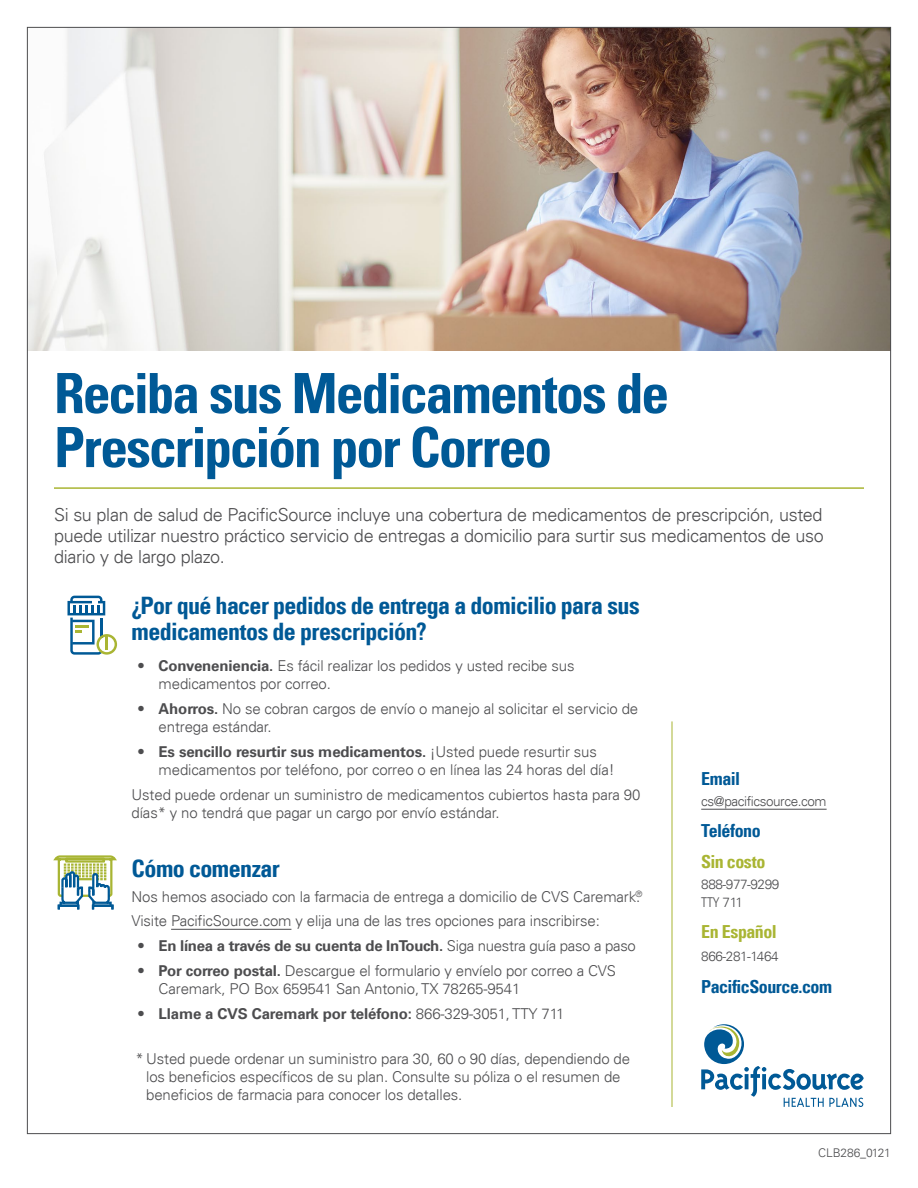
<style>
.page{position:relative;width:918px;height:1188px;background:#fff}
.page>*{position:absolute;margin:0;border:0;box-sizing:border-box;transform-origin:0 0}
.t1{font:700 condensed 55.5px/54px "Univers LT";letter-spacing:-.035em;color:#005996}
.Header_3{font:700 condensed 24px/25.5px "Univers LT";letter-spacing:-.025em;color:#005996}
.Introduction{font:300 18px/21px "Univers LT";letter-spacing:-.02em;color:#4d4d4f;text-align:justify}
.Contact_Info_-_Blue{font:700 condensed 18px "Univers LT";letter-spacing:-.03em;color:#005996}
.Contact_Info_-_Green{font:700 condensed 18px "Univers LT";letter-spacing:-.03em;color:#a9b533}
.Body___Bulleted_List{font:300 15px/18px "Univers LT";letter-spacing:-.01em;color:#4d4d4f}
.Body{font:300 15px/18px "Univers LT";letter-spacing:-.01em;color:#4d4d4f}
.t2{font:700 15px "Univers LT";letter-spacing:-.02em;color:#4d4d4f}
.Contact_Info_-_Green-2{font:300 13.5px "Univers LT";letter-spacing:-.03em;color:#4d4d4f}
.Contact_Info_-_Blue-2{font:300 13.5px "Univers LT";letter-spacing:-.03em;color:#4d4d4f}
.Contact_Info_-_Text{font:300 condensed 13.5px "Univers LT";color:#4d4d4f}
.Document_Code{font:300 12px "Univers LT";letter-spacing:-.01em;color:#4d4d4f}
.s1{font-weight:700}
.s2{font-weight:300}
.s3{font-stretch:normal}
</style>
<div class="page">
<hr style="left:672px;top:721px;width:1px;height:386px;background:#a9b533">
<svg style="left:701px;top:1024px;width:163px;height:83px"></svg>
<hr style="left:701px;top:809px;width:126px;height:1px;background:#4d4d4f">
<hr style="left:54px;top:487px;width:810px;height:2px;background:#a9b533">
<hr style="left:171px;top:929px;width:120px;height:1px;background:#4d4d4f">
<svg style="left:67px;top:596px;width:50px;height:59px"></svg>
<svg style="left:53px;top:855px;width:64px;height:55px"></svg>
<img style="left:29px;top:29px;width:860px;height:322px">
<p class="t1" style="left:54px;top:366px;width:617px">Reciba sus Medicamentos de<br>Prescripción por Correo</p>
<p class="Introduction" style="left:54px;top:505px;width:771px">Si su plan de salud de PacificSource incluye una cobertura de medicamentos de prescripción, usted puede utilizar nuestro práctico servicio de entregas a domicilio para surtir sus medicamentos de uso diario y de largo plazo.</p>
<p class="Header_3" style="left:132px;top:593px;width:510px">¿Por qué hacer pedidos de entrega a domicilio para sus medicamentos de prescripción?</p>
<p class="Body___Bulleted_List" style="left:159px;top:657px;width:417px;text-indent:-20px"><span class="s1">• Conveneniencia.</span> Es fácil realizar los pedidos y usted recibe sus medicamentos por correo.</p>
<p class="Body___Bulleted_List" style="left:159px;top:700px;width:481px;text-indent:-20px"><span class="s1">• Ahorros.</span> No se cobran cargos de envío o manejo al solicitar el servicio de entrega estándar.</p>
<p class="Body___Bulleted_List" style="left:159px;top:743px;width:458px;text-indent:-20px"><span class="s1">• Es sencillo resurtir sus medicamentos.</span> ¡Usted puede resurtir sus medicamentos por teléfono, por correo o en línea las 24 horas del día!</p>
<p class="Body" style="left:132px;top:785px;width:510px">Usted puede ordenar un suministro de medicamentos cubiertos hasta para 90 días* y no tendrá que pagar un cargo por envío estándar.</p>
<p class="Header_3" style="left:132px;top:855px;width:150px">Cómo comenzar</p>
<p class="Body___Bulleted_List" style="left:132px;top:887px;width:512px">Nos hemos asociado con la farmacia de entrega a domicilio de CVS Caremark.<sup>®</sup></p>
<p class="Body___Bulleted_List" style="left:132px;top:912px;width:470px">Visite PacificSource.com y elija una de las tres opciones para inscribirse:</p>
<p class="t2" style="left:138px;top:937px;width:499px">• En línea a través de su cuenta de InTouch. <span class="s2">Siga nuestra guía paso a paso</span></p>
<p class="Body___Bulleted_List" style="left:159px;top:962px;width:459px;text-indent:-20px"><span class="s1">• Por correo postal.</span> Descargue el formulario y envíelo por correo a CVS<br>Caremark, PO Box 659541 San Antonio, TX 78265-9541</p>
<p class="t2" style="left:138px;top:1004px;width:428px">• Llame a CVS Caremark por teléfono: <span class="s2">866-329-3051, TTY 711</span></p>
<p class="Body___Bulleted_List" style="left:146px;top:1049px;width:485px;text-indent:-11px">* Usted puede ordenar un suministro para 30, 60 o 90 días, dependiendo de los beneficios específicos de su plan. Consulte su póliza o el resumen de beneficios de farmacia para conocer los detalles.</p>
<p class="Contact_Info_-_Blue" style="left:701px;top:768px;width:40px">Email</p>
<p class="Contact_Info_-_Blue-2" style="left:701px;top:793px;width:127px">cs@pacificsource.com</p>
<p class="Contact_Info_-_Blue" style="left:701px;top:819px;width:61px">Teléfono</p>
<p class="Contact_Info_-_Green" style="left:701px;top:850px;width:66px">Sin costo</p>
<p class="Contact_Info_-_Green-2" style="left:701px;top:876px;width:80px">888-977-9299</p>
<p class="Contact_Info_-_Text" style="left:701px;top:894px;width:43px">TTY <span class="s3">711</span></p>
<p class="Contact_Info_-_Green" style="left:701px;top:921px;width:77px">En Español</p>
<p class="Contact_Info_-_Green-2" style="left:701px;top:948px;width:79px">866-281-1464</p>
<p class="Contact_Info_-_Blue" style="left:701px;top:976px;width:132px">PacificSource.com</p>
<p class="Document_Code" style="left:818px;top:1145px;width:74px">CLB286_0121</p>
</div>
